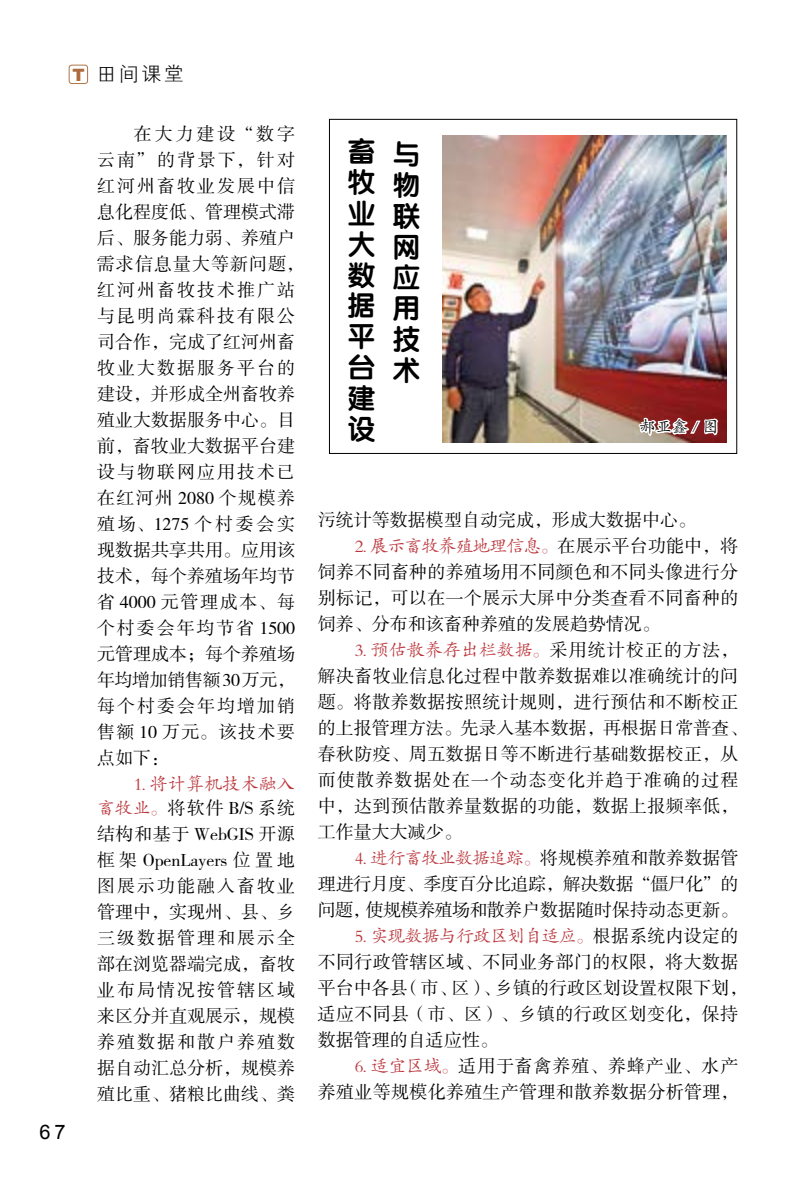
<style>
.page{position:relative;width:806px;height:1191px;background:#fff}
.page>*{position:absolute;margin:0;border:0;box-sizing:border-box;transform-origin:0 0}
.t1{font:28px/30.8px "FZY4 JW GB1 0";color:#000;text-align:justify}
.t2{font:20px "FZXH1 JW GB1 0";color:#000}
.t3{font:20px "Arial";color:#000}
.t4{font:18px/26px "FZSSK GBK1 0";letter-spacing:.015em;color:#000;text-align:justify}
.t5{font:18px/26px "FZSSK GBK1 0";letter-spacing:.055em;color:#000}
.t6{font:18px "FZKTJW GB1 0";letter-spacing:-.05em;color:#bb363c}
.t7{font:18px/26px "FZSSK GBK1 0";letter-spacing:-.03em;color:#000}
.t8{font:18px "FZKTJW GB1 0";color:#bb363c}
.t9{font:18px "FZKTJW GB1 0";letter-spacing:.01em;color:#bb363c}
.t10{font:16px "FZKTJW GB1 0";color:#000}
.s1{font-family:"Arial";font-weight:900;font-size:17px;color:#ac6c3d}
.s2{font-family:"FZKTJW GB1 0";color:#bb363c}
.s3{font-family:"FZSSK GBK1 0";color:#000}
</style>
<div class="page">
<div style="left:69px;top:65px;width:19px;height:19px;border:1px solid #ad7447;border-radius:3px"></div>
<div style="left:329px;top:119px;width:407px;height:335px;border:1px solid #000"></div>
<img style="left:442px;top:135px;width:284px;height:307px">
<svg style="left:636px;top:414px;width:82px;height:40px"></svg>
<p class="t2" style="left:72px;top:63px;width:113px"><span class="s1">T</span> 田间课堂</p>
<p class="t3" style="left:39px;top:1118px;width:28px">67</p>
<p class="t5" style="left:97px;top:122px;width:208px;text-indent:37px">在大力建设“数字云南”的背景下，针对红河州畜牧业发展中信息化程度低、管理模式滞后、服务能力弱、养殖户需求信息量大等新问题，红河州畜牧技术推广站与昆明尚霖科技有限公司合作，完成了红河州畜牧业大数据服务平台的建设，并形成全州畜牧养殖业大数据服务中心。目前，畜牧业大数据平台建设与物联网应用技术已在红河州 2080 个规模养殖场、1275 个村委会实现数据共享共用。应用该技术，每个养殖场年均节省 4000 元管理成本、每个村委会年均节省 1500元管理成本；每个养殖场年均增加销售额30万元，每个村委会年均增加销售额 10 万元。该技术要点如下：</p>
<p class="t9" style="left:134px;top:774px;width:163px">1. 将计算机技术融入</p>
<p class="t4" style="left:97px;top:796px;width:199px"><span class="s2">畜牧业。</span>将软件 B/S 系统结构和基于 WebGIS 开源框架 OpenLayers 位置地图展示功能融入畜牧业管理中，实现州、县、乡三级数据管理和展示全部在浏览器端完成，畜牧业布局情况按管辖区域来区分并直观展示，规模养殖数据和散户养殖数据自动汇总分析，规模养殖比重、猪粮比曲线、粪</p>
<h1 class="t1" style="left:347px;top:136px;width:30px">畜牧业大数据平台建设</h1>
<h1 class="t1" style="left:392px;top:139px;width:29px">与物联网应用技术</h1>
<p class="t10" style="left:639px;top:418px;width:81px">郝亚鑫 / 图</p>
<p class="t4" style="left:317px;top:508px;width:379px">污统计等数据模型自动完成，形成大数据中心。</p>
<p class="t6" style="left:354px;top:536px;width:385px">2. 展示畜牧养殖地理信息。<span class="s3">在展示平台功能中，将</span></p>
<p class="t4" style="left:317px;top:560px;width:422px">饲养不同畜种的养殖场用不同颜色和不同头像进行分别标记，可以在一个展示大屏中分类查看不同畜种的饲养、分布和该畜种养殖的发展趋势情况。</p>
<p class="t8" style="left:354px;top:640px;width:385px">3. 预估散养存出栏数据。<span class="s3">采用统计校正的方法，</span></p>
<p class="t4" style="left:317px;top:664px;width:431px;text-align:left">解决畜牧业信息化过程中散养数据难以准确统计的问题。将散养数据按照统计规则，进行预估和不断校正的上报管理方法。先录入基本数据，再根据日常普查、春秋防疫、周五数据日等不断进行基础数据校正，从而使散养数据处在一个动态变化并趋于准确的过程中，达到预估散养量数据的功能，数据上报频率低，工作量大大减少。</p>
<p class="t6" style="left:354px;top:848px;width:385px">4. 进行畜牧业数据追踪。<span class="s3">将规模养殖和散养数据管</span></p>
<p class="t7" style="left:317px;top:872px;width:422px">理进行月度、季度百分比追踪，解决数据“僵尸化”的问题，使规模养殖场和散养户数据随时保持动态更新。</p>
<p class="t6" style="left:354px;top:926px;width:385px">5. 实现数据与行政区划自适应。<span class="s3">根据系统内设定的</span></p>
<p class="t4" style="left:317px;top:950px;width:431px;text-align:left">不同行政管辖区域、不同业务部门的权限，将大数据平台中各县（市、区）、乡镇的行政区划设置权限下划，适应不同县（市、区）、乡镇的行政区划变化，保持数据管理的自适应性。</p>
<p class="t4" style="left:317px;top:1054px;width:422px;text-align:right"><span class="s2">6. 适宜区域。</span>适用于畜禽养殖、养蜂产业、水产<br>养殖业等规模化养殖生产管理和散养数据分析管理，</p>
</div>
